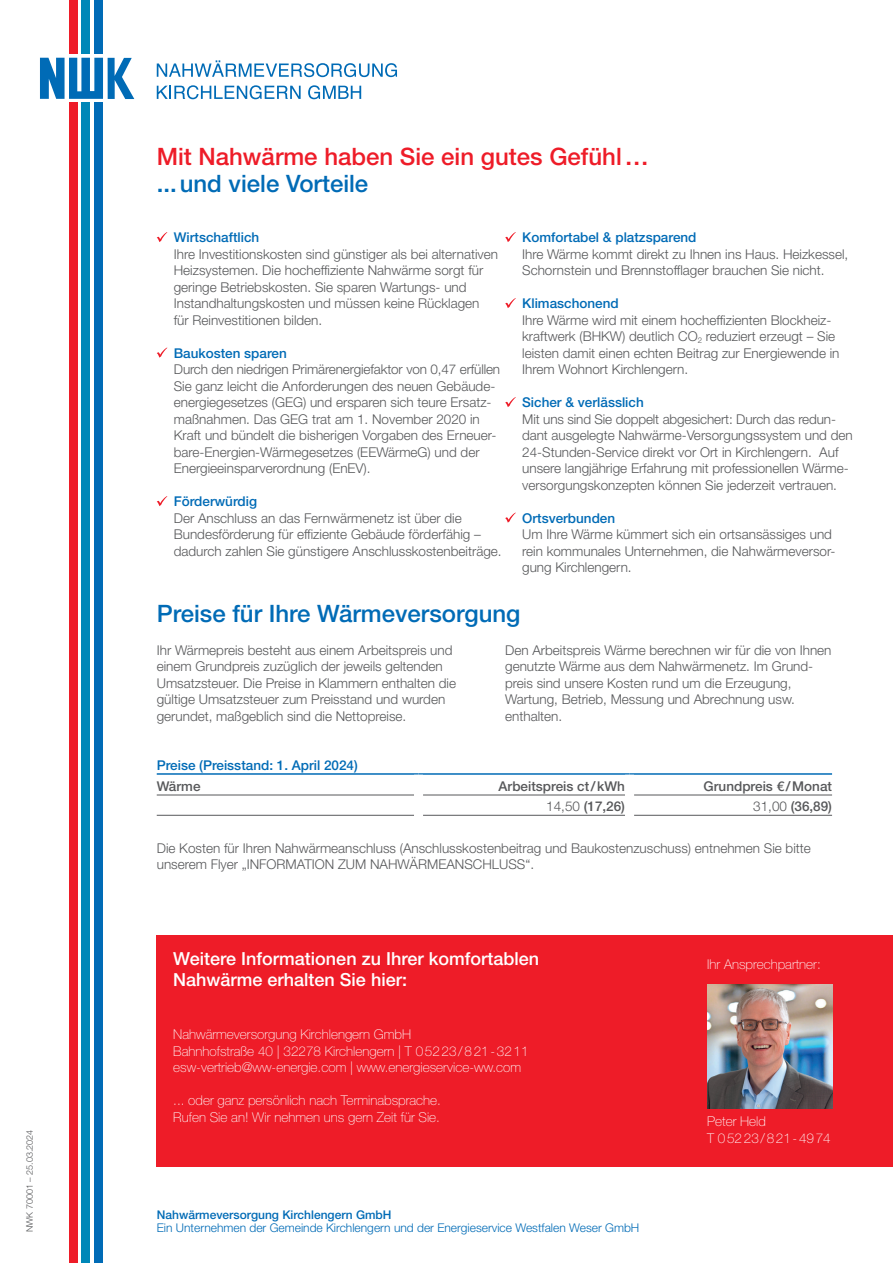
<style>
.page{position:relative;width:893px;height:1263px;background:#fff}
.page>*{position:absolute;margin:0;border:0;box-sizing:border-box;transform-origin:0 0}
.t1{font:500 24px "Helvetica Neue LT Pro";color:#006bb6}
.t2{font:500 24px "Helvetica Neue LT Pro";color:#ee1c28}
.t3{font:500 18px/21px "Helvetica Neue LT Pro";color:#fff}
.t4{font:300 13.5px/16.5px "Helvetica Neue LT Pro";color:#57585a}
.t5{font:100 13.5px/16.5px "Helvetica Neue LT Pro";color:#fff}
.t6{font:500 13.5px "Helvetica Neue LT Pro";color:#006bb6}
.t7{font:500 13.5px "Helvetica Neue LT Pro";color:#57585a}
.t8{font:300 12px "Helvetica Neue LT Pro";color:#006bb6}
.t9{font:500 12px "Helvetica Neue LT Pro";color:#006bb6}
.t10{font:300 9px "Helvetica Neue LT Pro";color:#57585a}
.s1{font-weight:300}
</style>
<div class="page">
<svg style="left:40px;top:58px;width:94px;height:41px"></svg>
<div style="left:94px;top:102px;width:9px;height:1161px;background:#006bb6"></div>
<div style="left:81px;top:102px;width:9px;height:1161px;background:#0087b8"></div>
<div style="left:69px;top:102px;width:8px;height:1161px;background:#ee1c28"></div>
<div style="left:69px;top:0;width:8px;height:54px;background:#ee1c28"></div>
<div style="left:81px;top:0;width:9px;height:54px;background:#0087b8"></div>
<div style="left:94px;top:0;width:9px;height:54px;background:#006bb6"></div>
<svg style="left:157px;top:60px;width:240px;height:17px"></svg>
<svg style="left:157px;top:85px;width:144px;height:14px"></svg>
<svg style="left:308px;top:85px;width:53px;height:14px"></svg>
<div style="left:157px;top:935px;width:736px;height:231px;background:#ee1c28"></div>
<img style="left:707px;top:985px;width:125px;height:123px">
<svg style="left:157px;top:232px;width:10px;height:10px"></svg>
<svg style="left:157px;top:347px;width:10px;height:11px"></svg>
<svg style="left:157px;top:496px;width:10px;height:10px"></svg>
<hr style="left:157px;top:773px;width:261px;height:2px;background:#006bb6">
<hr style="left:418px;top:773px;width:212px;height:2px;background:#006bb6">
<hr style="left:630px;top:773px;width:202px;height:2px;background:#006bb6">
<hr style="left:157px;top:795px;width:257px;height:1px;background:#57585a">
<hr style="left:423px;top:795px;width:202px;height:1px;background:#57585a">
<hr style="left:634px;top:795px;width:198px;height:1px;background:#57585a">
<hr style="left:157px;top:815px;width:257px;height:1px;background:#57585a">
<hr style="left:423px;top:815px;width:202px;height:1px;background:#57585a">
<hr style="left:634px;top:815px;width:198px;height:1px;background:#57585a">
<svg style="left:505px;top:232px;width:11px;height:10px"></svg>
<svg style="left:505px;top:298px;width:11px;height:10px"></svg>
<svg style="left:505px;top:397px;width:11px;height:10px"></svg>
<svg style="left:505px;top:512px;width:11px;height:11px"></svg>
<p class="t10" style="left:24px;top:1232px;width:104px;rotate:-90deg">NWK 70001 – 25.03.2024</p>
<h1 class="t2" style="left:157px;top:142px;width:494px">Mit Nahwärme haben Sie ein gutes Gefühl…</h1>
<h1 class="t1" style="left:157px;top:169px;width:213px">...und viele Vorteile</h1>
<p class="t6" style="left:174px;top:229px;width:87px">Wirtschaftlich</p>
<p class="t4" style="left:174px;top:245px;width:326px">Ihre Investitionskosten sind günstiger als bei alternativen Heizsystemen. Die hocheffiziente Nahwärme sorgt für geringe Betriebskosten. Sie sparen Wartungs- und Instandhaltungskosten und müssen keine Rücklagen<br>für Reinvestitionen bilden.</p>
<p class="t6" style="left:174px;top:345px;width:115px">Baukosten sparen</p>
<p class="t4" style="left:174px;top:361px;width:328px">Durch den niedrigen Primärenergiefaktor von 0,47 erfüllen Sie ganz leicht die Anforderungen des neuen Gebäude&shy;energiegesetzes (GEG) und ersparen sich teure Ersatz&shy;maßnahmen. Das GEG trat am 1. November 2020 in Kraft und bündelt die bisherigen Vorgaben des Erneuer&shy;bare-Energien-Wärmegesetzes (EEWärmeG) und der Energieeinsparverordnung (EnEV).</p>
<p class="t6" style="left:174px;top:493px;width:85px">Förderwürdig</p>
<p class="t4" style="left:174px;top:509px;width:329px">Der Anschluss an das Fernwärmenetz ist über die<br>Bundesförderung für effiziente Gebäude förderfähig – dadurch zahlen Sie günstigere Anschlusskostenbeiträge.</p>
<p class="t6" style="left:522px;top:229px;width:176px">Komfortabel &amp; platzsparend</p>
<p class="t4" style="left:522px;top:245px;width:328px">Ihre Wärme kommt direkt zu Ihnen ins Haus. Heizkessel,<br>Schornstein und Brennstofflager brauchen Sie nicht.</p>
<p class="t6" style="left:522px;top:295px;width:98px">Klimaschonend</p>
<p class="t4" style="left:522px;top:311px;width:319px">Ihre Wärme wird mit einem hocheffizienten Blockheiz&shy;kraftwerk (BHKW) deutlich CO<sub>2</sub> reduziert erzeugt – Sie leisten damit einen echten Beitrag zur Energiewende in Ihrem Wohnort Kirchlengern.</p>
<p class="t6" style="left:522px;top:394px;width:123px">Sicher &amp; verlässlich</p>
<p class="t4" style="left:522px;top:410px;width:332px">Mit uns sind Sie doppelt abgesichert: Durch das redun&shy;dant ausgelegte Nahwärme-Versorgungssystem und den 24-Stunden-Service direkt vor Ort in Kirchlengern. Auf unsere langjährige Erfahrung mit professionellen Wärme&shy;versorgungskonzepten können Sie jederzeit vertrauen.</p>
<p class="t6" style="left:522px;top:510px;width:95px">Ortsverbunden</p>
<p class="t4" style="left:522px;top:526px;width:315px">Um Ihre Wärme kümmert sich ein ortsansässiges und rein kommunales Unternehmen, die Nahwärmeversor&shy;gung Kirchlengern.</p>
<h1 class="t1" style="left:157px;top:599px;width:365px">Preise für Ihre Wärmeversorgung</h1>
<p class="t4" style="left:157px;top:641px;width:301px">Ihr Wärmepreis besteht aus einem Arbeitspreis und einem Grundpreis zuzüglich der jeweils geltenden Umsatzsteuer. Die Preise in Klammern enthalten die gültige Umsatzsteuer zum Preisstand und wurden gerundet, maßgeblich sind die Nettopreise.</p>
<p class="t4" style="left:505px;top:641px;width:328px">Den Arbeitspreis Wärme berechnen wir für die von Ihnen genutzte Wärme aus dem Nahwärmenetz. Im Grund&shy;preis sind unsere Kosten rund um die Erzeugung, Wartung, Betrieb, Messung und Abrechnung usw. enthalten.</p>
<p class="t6" style="left:157px;top:757px;width:203px">Preise (Preisstand: 1. April 2024)</p>
<p class="t7" style="left:157px;top:778px;width:45px">Wärme</p>
<p class="t7" style="left:499px;top:778px;width:128px">Arbeitspreis ct/kWh</p>
<p class="t7" style="left:704px;top:778px;width:130px">Grundpreis €/Monat</p>
<p class="t7" style="left:546px;top:798px;width:80px"><span class="s1">14,50</span> (17,26)</p>
<p class="t7" style="left:753px;top:798px;width:80px"><span class="s1">31,00</span> (36,89)</p>
<p class="t4" style="left:157px;top:839px;width:656px">Die Kosten für Ihren Nahwärmeanschluss (Anschlusskostenbeitrag und Baukostenzuschuss) entnehmen Sie bitte unserem Flyer „INFORMATION ZUM NAHWÄRMEANSCHLUSS“.</p>
<h2 class="t3" style="left:173px;top:947px;width:367px">Weitere Informationen zu Ihrer komfortablen<br>Nahwärme erhalten Sie hier:</h2>
<p class="t5" style="left:173px;top:1026px;width:357px">Nahwärmeversorgung Kirchlengern GmbH<br>Bahnhofstraße 40 | 32278 Kirchlengern | T 05223/821-3211 esw-vertrieb@ww-energie.com | www.energieservice-ww.com</p>
<p class="t5" style="left:173px;top:1092px;width:269px">... oder ganz persönlich nach Terminabsprache.<br>Rufen Sie an! Wir nehmen uns gern Zeit für Sie.</p>
<p class="t9" style="left:157px;top:1207px;width:236px">Nahwärmeversorgung Kirchlengern GmbH</p>
<p class="t8" style="left:157px;top:1220px;width:484px">Ein Unternehmen der Gemeinde Kirchlengern und der Energieservice Westfalen Weser GmbH</p>
<p class="t5" style="left:707px;top:955px;width:115px">Ihr Ansprechpartner:</p>
<p class="t5" style="left:707px;top:1113px;width:125px">Peter Held<br>T 05223/821-4974</p>
</div>
